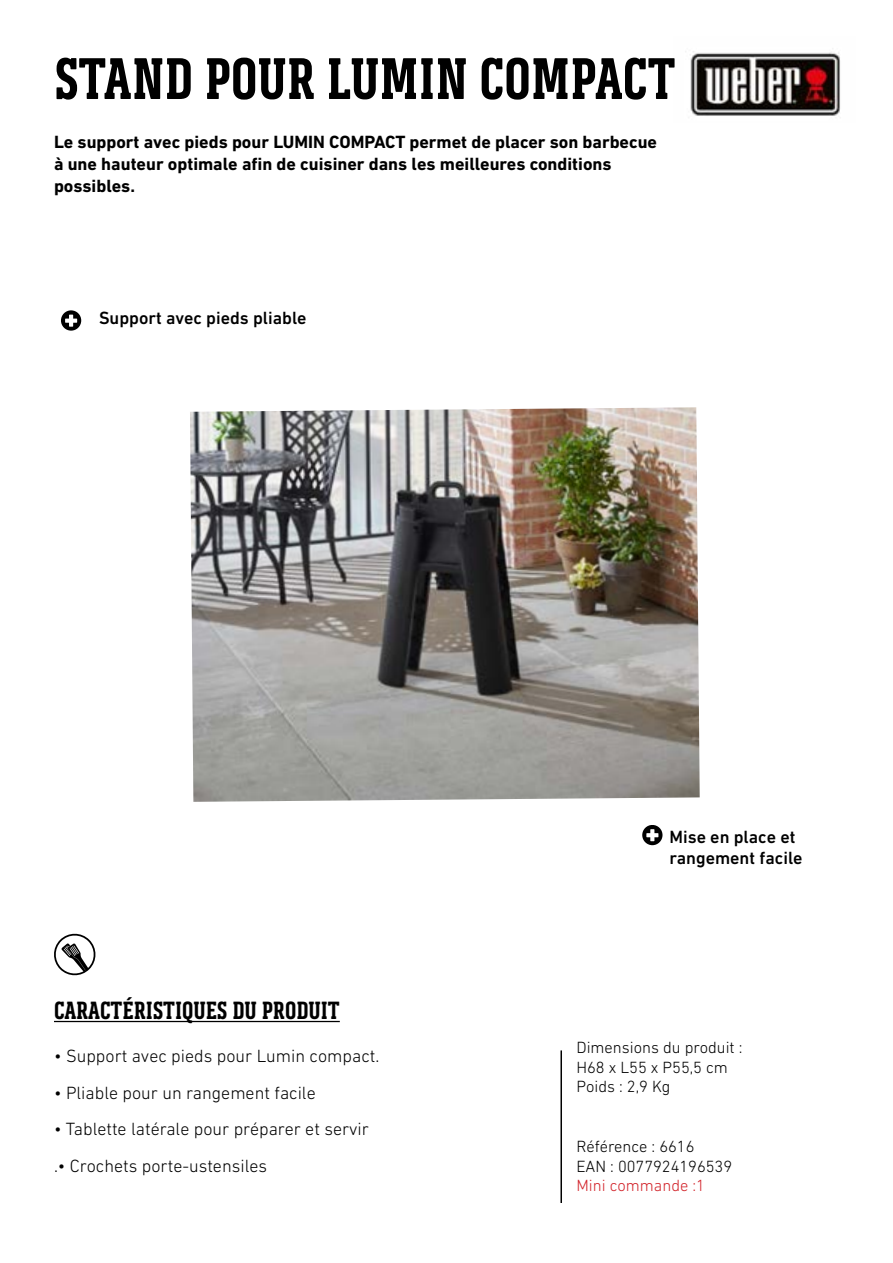
<style>
.page{position:relative;width:893px;height:1263px;background:#fff}
.page>*{position:absolute;margin:0;border:0;box-sizing:border-box;transform-origin:0 0}
.t1{font:700 60px "Weber Serif";color:#000}
.t2{font:700 25.5px "Weber Serif";color:#000}
.t3{font:700 18px/21.6px "DIN Next LT Pro";color:#000}
.t4{font:300 18px/36.6px "DIN Next LT Pro";color:#000}
.t5{font:500 18px/21.6px "DIN Next LT Pro";color:#000}
.t6{font:300 16.5px/19.8px "DIN Next LT Pro";color:#000}
.t7{font:300 16.5px "DIN Next LT Pro";color:#d2232a}
</style>
<div class="page">
<hr style="left:54px;top:1021px;width:286px;height:1px;background:#000">
<svg style="left:54px;top:934px;width:41px;height:41px"></svg>
<svg style="left:61px;top:310px;width:20px;height:20px"></svg>
<svg style="left:65px;top:319px;width:12px;height:4px"></svg>
<hr style="left:69px;top:315px;width:4px;height:12px;background:#fff">
<svg style="left:642px;top:825px;width:20px;height:20px"></svg>
<svg style="left:646px;top:833px;width:12px;height:4px"></svg>
<svg style="left:650px;top:829px;width:4px;height:12px"></svg>
<hr style="left:560px;top:1050px;width:2px;height:153px;background:#000">
<img style="left:685px;top:51px;width:155px;height:65px">
<img style="left:190px;top:407px;width:510px;height:395px">
<h1 class="t1" style="left:54px;top:45px;width:623px">STAND POUR LUMIN COMPACT</h1>
<p class="t3" style="left:54px;top:131px;width:605px">Le support avec pieds pour LUMIN COMPACT permet de placer son barbecue à une hauteur optimale afin de cuisiner dans les meilleures conditions possibles.</p>
<p class="t5" style="left:99px;top:307px;width:209px">Support avec pieds pliable</p>
<h2 class="t2" style="left:54px;top:996px;width:287px">CARACTÉRISTIQUES DU PRODUIT</h2>
<p class="t4" style="left:54px;top:1037px;width:327px">• Support avec pieds pour Lumin compact.</p>
<p class="t4" style="left:54px;top:1074px;width:263px">• Pliable pour un rangement facile</p>
<p class="t4" style="left:54px;top:1111px;width:317px">• Tablette latérale pour préparer et servir .• Crochets porte-ustensiles</p>
<p class="t5" style="left:669px;top:825px;width:135px">Mise en place et rangement facile</p>
<p class="t6" style="left:576px;top:1037px;width:168px">Dimensions du produit :<br>H68 x L55 x P55,5 cm<br>Poids : 2,9 Kg</p>
<p class="t6" style="left:576px;top:1136px;width:157px">Référence : 6616<br>EAN : 0077924196539</p>
<p class="t7" style="left:576px;top:1176px;width:130px">Mini commande :1</p>
</div>
